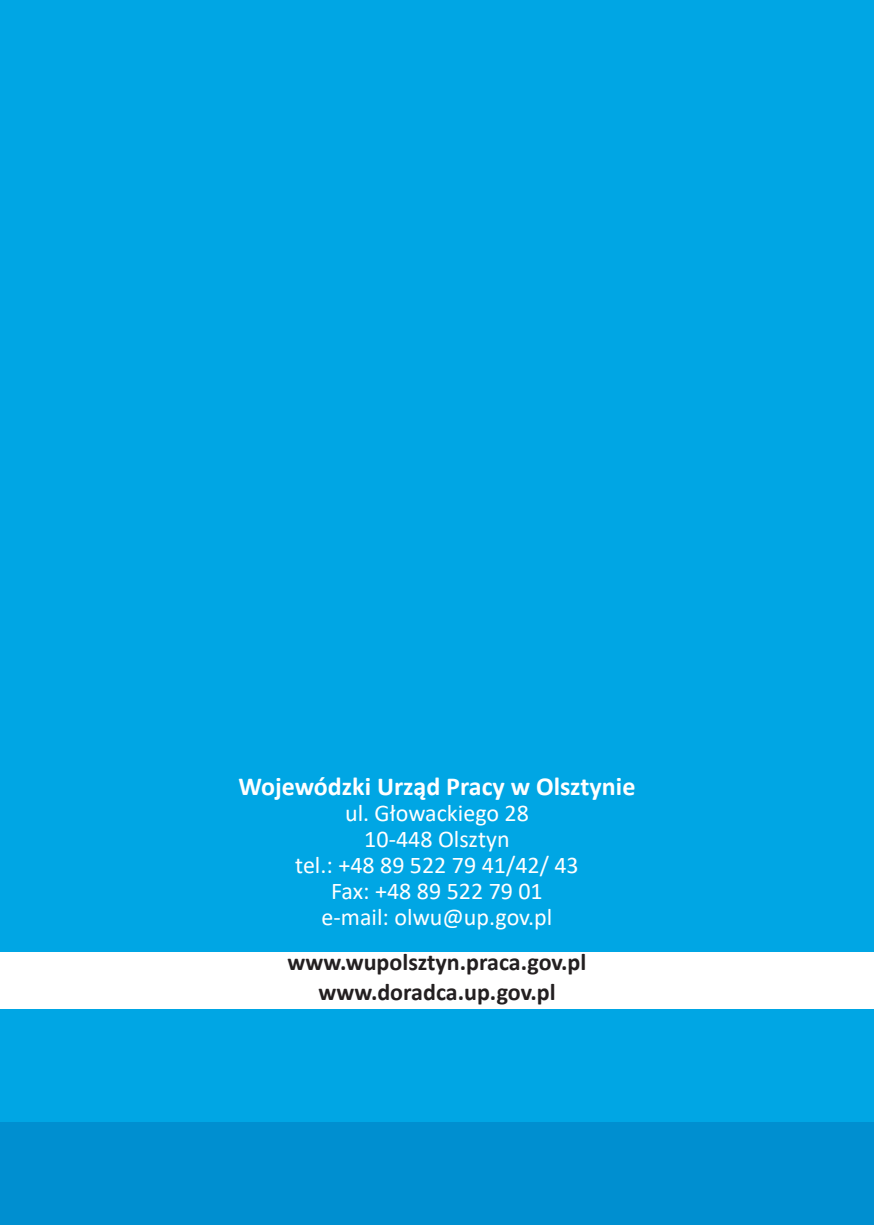
<style>
.page{position:relative;width:874px;height:1225px;background:#fff}
.page>*{position:absolute;margin:0;border:0;box-sizing:border-box;transform-origin:0 0}
.t1{font:700 26px "Calibri";color:#fff}
.t2{font:24px/26px "Calibri";color:#fff;text-align:center}
.t3{font:700 24px/30px "Calibri";color:#231f20;text-align:center}
</style>
<div class="page">
<div style="left:0;top:0;width:873px;height:1225px;background:#00a6e4"></div>
<div style="left:0;top:952px;width:873px;height:56px;background:#fff"></div>
<div style="left:0;top:1123px;width:873px;height:102px;background:#008fd0"></div>
<p class="t1" style="left:238px;top:768px;width:398px">Wojewódzki Urząd Pracy w Olsztynie</p>
<p class="t2" style="left:295px;top:799px;width:285px">ul. Głowackiego 28<br>10-448 Olsztyn<br>tel.: +48 89 522 79 41/42/ 43<br>Fax: +48 89 522 79 01 e-mail: olwu@up.gov.pl</p>
<p class="t3" style="left:287px;top:946px;width:300px">www.wupolsztyn.praca.gov.pl www.doradca.up.gov.pl</p>
</div>
